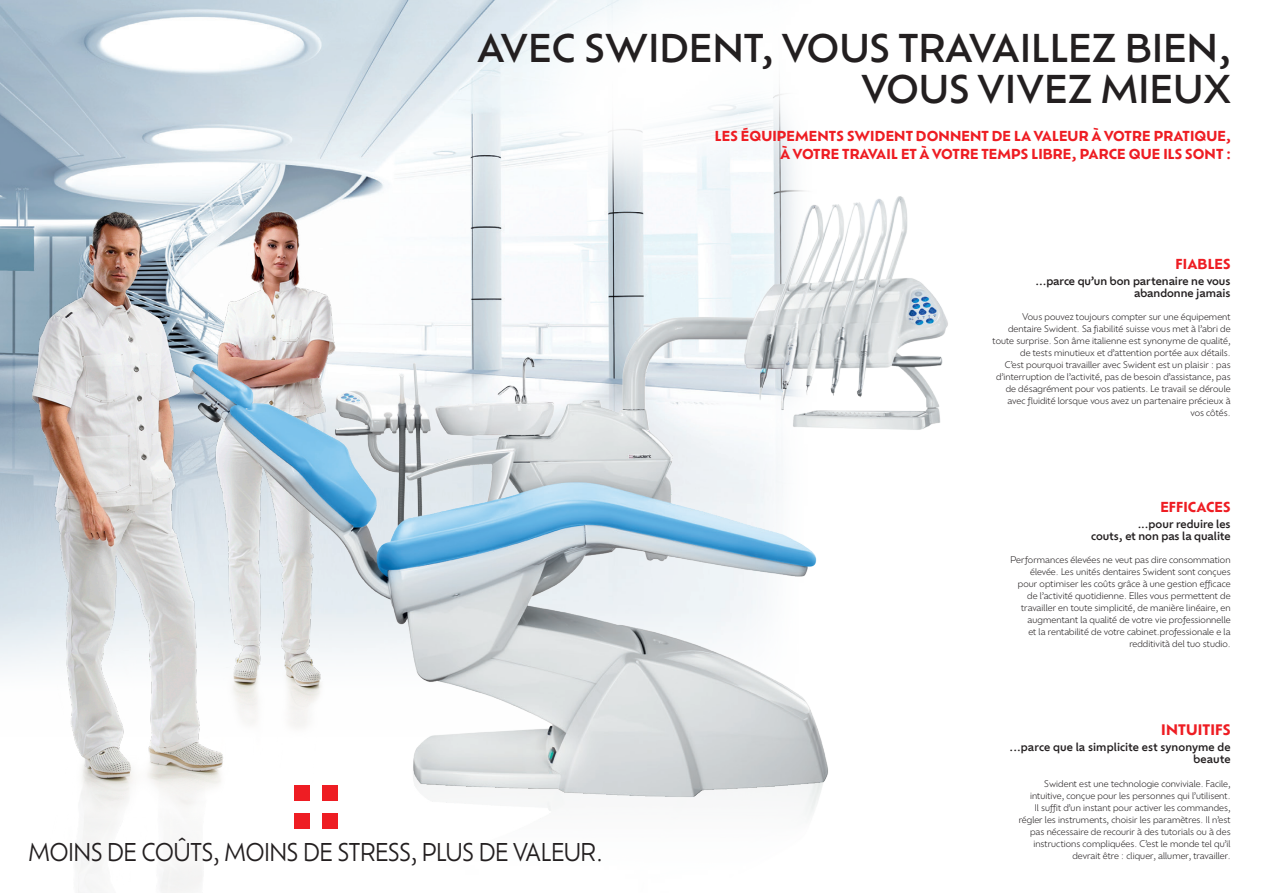
<style>
.page{position:relative;width:1263px;height:893px;background:#fff}
.page>*{position:absolute;margin:0;border:0;box-sizing:border-box;transform-origin:0 0}
.t1{font:500 37.5px/41.2px "Ofelia Display";letter-spacing:.01em;color:#231f20;text-align:right}
.t2{font:24px "Ofelia Display";color:#231f20;scale:.9 1}
.t3{font:700 14.25px "Ofelia Display";letter-spacing:.01em;color:#ee1d23}
.t4{font:700 13.5px/18px "Ofelia Display";letter-spacing:.01em;color:#ee1d23;text-align:right}
.t5{font:500 11.25px/12px "Ofelia Display";color:#231f20;text-align:right}
.t6{font:300 9px/12px "Ofelia Display";letter-spacing:.01em;color:#231f20;text-align:right}
</style>
<div class="page">
<img style="left:0;top:0;width:790px;height:148px">
<img style="left:0;top:129px;width:427px;height:764px">
<img style="left:103px;top:148px;width:845px;height:745px">
<h1 class="t1" style="left:477px;top:25px;width:755px">AVEC SWIDENT, VOUS TRAVAILLEZ BIEN,<br>VOUS VIVEZ MIEUX</h1>
<h3 class="t4" style="left:715px;top:126px;width:518px">LES ÉQUIPEMENTS SWIDENT DONNENT DE LA VALEUR À VOTRE PRATIQUE,<br>À VOTRE TRAVAIL ET À VOTRE TEMPS LIBRE, PARCE QUE ILS SONT :</h3>
<h3 class="t4" style="left:1175px;top:254px;width:56px">FIABLES</h3>
<p class="t5" style="left:1035px;top:274px;width:197px">...parce qu’un bon partenaire ne vous abandonne jamais</p>
<p class="t6" style="left:992px;top:310px;width:239px">Vous pouvez toujours compter sur une équipement dentaire Swident. Sa fiabilité suisse vous met à l’abri de toute surprise. Son âme italienne est synonyme de qualité, de tests minutieux et d’attention portée aux détails.<br>C’est pourquoi travailler avec Swident est un plaisir : pas d’interruption de l’activité, pas de besoin d’assistance, pas de désagrément pour vos patients. Le travail se déroule avec fluidité lorsque vous avez un partenaire précieux à vos côtés.</p>
<h2 class="t2" style="left:28px;top:835px;width:640px">MOINS DE COÛTS, MOINS DE STRESS, PLUS DE VALEUR.</h2>
<h3 class="t4" style="left:1160px;top:498px;width:72px">EFFICACES</h3>
<p class="t5" style="left:1091px;top:517px;width:141px">...pour reduire les<br>couts, et non pas la qualite</p>
<p class="t6" style="left:1010px;top:553px;width:222px">Performances élevées ne veut pas dire consommation élevée. Les unités dentaires Swident sont conçues pour optimiser les coûts grâce à une gestion efficace de l’activité quotidienne. Elles vous permettent de travailler en toute simplicité, de manière linéaire, en augmentant la qualité de votre vie professionnelle<br>et la rentabilité de votre cabinet.professionale e la redditività del tuo studio.</p>
<h3 class="t3" style="left:1161px;top:719px;width:71px">INTUITIFS</h3>
<p class="t5" style="left:1010px;top:740px;width:222px">...parce que la simplicite est synonyme de beaute</p>
<p class="t6" style="left:1019px;top:777px;width:213px">Swident est une technologie conviviale. Facile, intuitive, conçue pour les personnes qui l’utilisent.<br>Il suffit d’un instant pour activer les commandes, régler les instruments, choisir les paramètres. Il n’est pas nécessaire de recourir à des tutorials ou à des instructions compliquées. C’est le monde tel qu’il devrait être : cliquer, allumer, travailler.</p>
</div>
